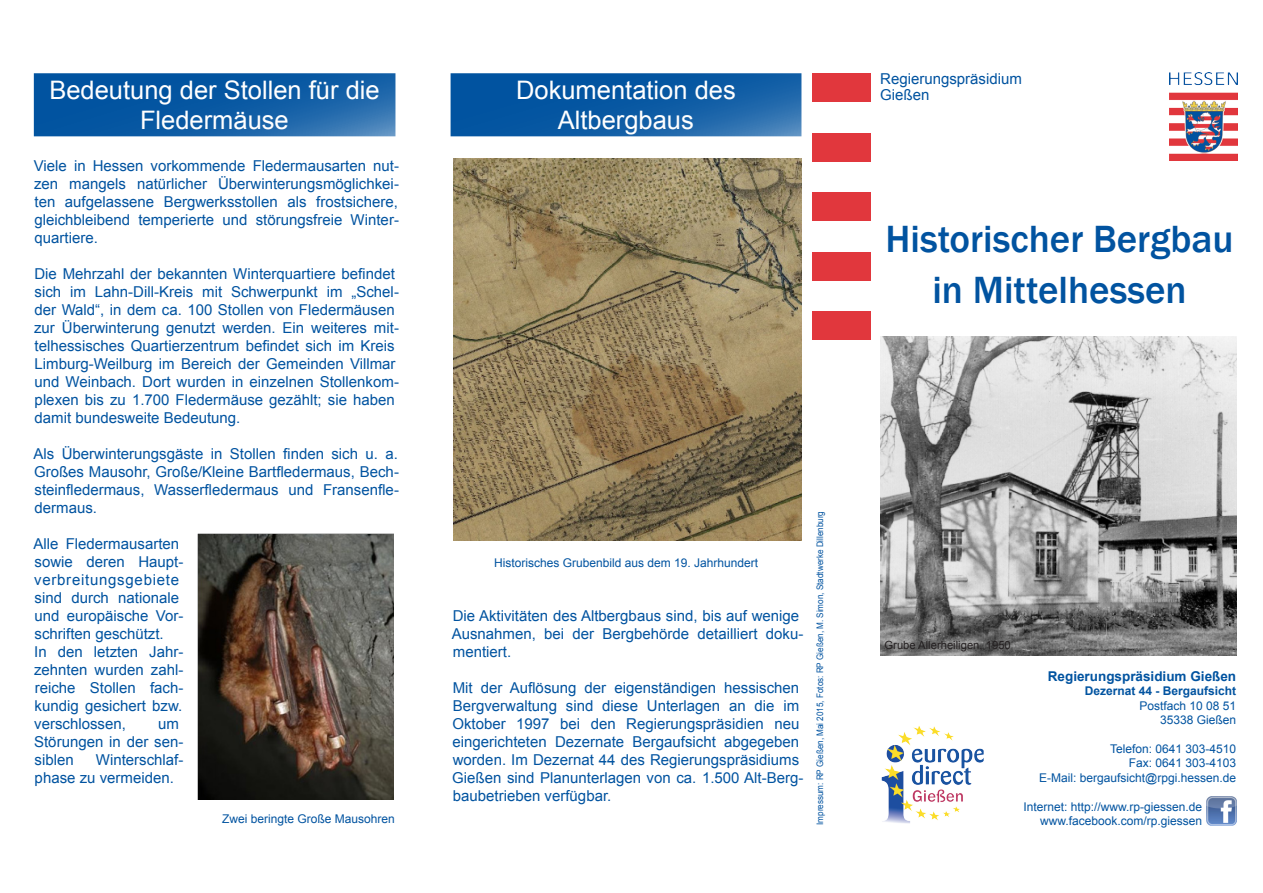
<style>
.page{position:relative;width:1263px;height:893px;background:#fff}
.page>*{position:absolute;margin:0;border:0;box-sizing:border-box;transform-origin:0 0}
.t1{font:500 39px/51px "Franklin Gothic";color:#0153a0;text-align:center}
.t2{font:25.5px/30.6px "Arial";color:#fff;text-align:center}
.t3{font:15px/18px "Arial";color:#0153a0}
.t4{font:700 13.5px "Arial";color:#0153a0}
.t5{font:12px "Arial";color:#0153a0}
.t6{font:700 12px "Arial";color:#0153a0}
.t7{font:11.25px "Arial";color:#231f20}
.t8{font:9px "Arial";color:#0153a0;scale:.9 1}
</style>
<div class="page">
<div style="left:812px;top:73px;width:59px;height:29px;background:#e1373d"></div>
<div style="left:812px;top:133px;width:59px;height:29px;background:#e1373d"></div>
<div style="left:812px;top:192px;width:59px;height:29px;background:#e1373d"></div>
<div style="left:812px;top:252px;width:59px;height:29px;background:#e1373d"></div>
<div style="left:812px;top:311px;width:59px;height:29px;background:#e1373d"></div>
<img style="left:1169px;top:73px;width:68px;height:88px">
<img style="left:883px;top:727px;width:99px;height:95px">
<svg style="left:37px;top:76px;width:355px;height:57px;background:#0e5ca4"></svg>
<div style="left:34px;top:73px;width:361px;height:63px;border:2px solid #0153a0"></div>
<svg style="left:454px;top:76px;width:344px;height:57px;background:#0d5ba4"></svg>
<div style="left:451px;top:73px;width:350px;height:63px;border:2px solid #0153a0"></div>
<img style="left:198px;top:534px;width:196px;height:265px">
<img style="left:880px;top:337px;width:356px;height:318px">
<img style="left:454px;top:159px;width:347px;height:381px">
<img style="left:1206px;top:796px;width:30px;height:30px">
<h2 class="t2" style="left:49px;top:75px;width:332px">Bedeutung der Stollen für die<br>Fledermäuse</h2>
<p class="t3" style="left:34px;top:157px;width:367px;text-align:justify">Viele in Hessen vorkommende Fledermausarten nut&shy;zen mangels natürlicher Überwinterungsmöglichkei&shy;ten aufgelassene Bergwerksstollen als frostsichere, gleichbleibend temperierte und störungsfreie Winter&shy;quartiere.</p>
<p class="t3" style="left:34px;top:265px;width:366px">Die Mehrzahl der bekannten Winterquartiere befindet sich im Lahn-Dill-Kreis mit Schwerpunkt im „Schel&shy;der Wald“, in dem ca. 100 Stollen von Fledermäusen zur Überwinterung genutzt werden. Ein weiteres mit&shy;telhessisches Quartierzentrum befindet sich im Kreis Limburg-Weilburg im Bereich der Gemeinden Villmar und Weinbach. Dort wurden in einzelnen Stollenkom&shy;plexen bis zu 1.700 Fledermäuse gezählt; sie haben damit bundesweite Bedeutung.</p>
<p class="t3" style="left:34px;top:445px;width:367px;text-align:justify">Als Überwinterungsgäste in Stollen finden sich u. a.<br>Großes Mausohr, Große/Kleine Bartfledermaus, Bech&shy;steinfledermaus, Wasserfledermaus und Fransenfle&shy;dermaus.</p>
<p class="t3" style="left:34px;top:535px;width:151px">Alle Fledermausarten sowie deren Haupt&shy;verbreitungsgebiete sind durch nationale und europäische Vor&shy;schriften geschützt.</p>
<p class="t3" style="left:34px;top:643px;width:151px;text-align:justify">In den letzten Jahr&shy;zehnten wurden zahl&shy;reiche Stollen fach&shy;kundig gesichert bzw. verschlossen,</p>
<p class="t3" style="left:34px;top:715px;width:151px;text-indent:124px">um<br>Störungen in der sen&shy;siblen</p>
<p class="t3" style="left:35px;top:751px;width:150px;text-indent:61px">Winterschlaf&shy;phase zu vermeiden.</p>
<p class="t5" style="left:222px;top:811px;width:174px">Zwei beringte Große Mausohren</p>
<h2 class="t2" style="left:516px;top:75px;width:221px">Dokumentation des<br>Altbergbaus</h2>
<p class="t5" style="left:494px;top:555px;width:266px">Historisches Grubenbild aus dem 19. Jahrhundert</p>
<p class="t3" style="left:452px;top:607px;width:353px">Die Aktivitäten des Altbergbaus sind, bis auf wenige<br>Ausnahmen, bei der Bergbehörde detailliert doku&shy;mentiert.</p>
<p class="t3" style="left:452px;top:679px;width:353px">Mit der Auflösung der eigenständigen hessischen Bergverwaltung sind diese Unterlagen an die im Oktober 1997 bei den Regierungspräsidien neu eingerichteten Dezernate Bergaufsicht abgegeben worden. Im Dezernat 44 des Regierungspräsidiums Gießen sind Planunterlagen von ca. 1.500 Alt-Berg&shy;baubetrieben verfügbar.</p>
<p class="t8" style="left:814px;top:825px;width:350px;rotate:-90deg">Impressum: RP Gießen, Mai 2015, Fotos: RP Gießen, M. Simon, Stadtwerke Dillenburg</p>
<p class="t3" style="left:880px;top:71px;width:143px;line-height:16.5px">Regierungspräsidium<br>Gießen</p>
<p class="t1" style="left:885px;top:214px;width:349px">Historischer Bergbau in Mittelhessen</p>
<p class="t7" style="left:884px;top:638px;width:128px">Grube Allerheiligen, 1950</p>
<p class="t4" style="left:1048px;top:667px;width:190px">Regierungspräsidium Gießen</p>
<p class="t6" style="left:1085px;top:683px;width:153px">Dezernat 44 - Bergaufsicht</p>
<p class="t5" style="left:1139px;top:698px;width:98px">Postfach 10 08 51</p>
<p class="t5" style="left:1160px;top:712px;width:78px">35338 Gießen</p>
<p class="t5" style="left:1110px;top:741px;width:128px">Telefon: 0641 303-4510</p>
<p class="t5" style="left:1129px;top:755px;width:109px">Fax: 0641 303-4103</p>
<p class="t5" style="left:1039px;top:770px;width:198px">E-Mail: bergaufsicht@rpgi.hessen.de</p>
<p class="t5" style="left:1023px;top:798px;width:180px">Internet: http://www.rp-giessen.de</p>
<p class="t5" style="left:1040px;top:813px;width:164px">www.facebook.com/rp.giessen</p>
</div>
